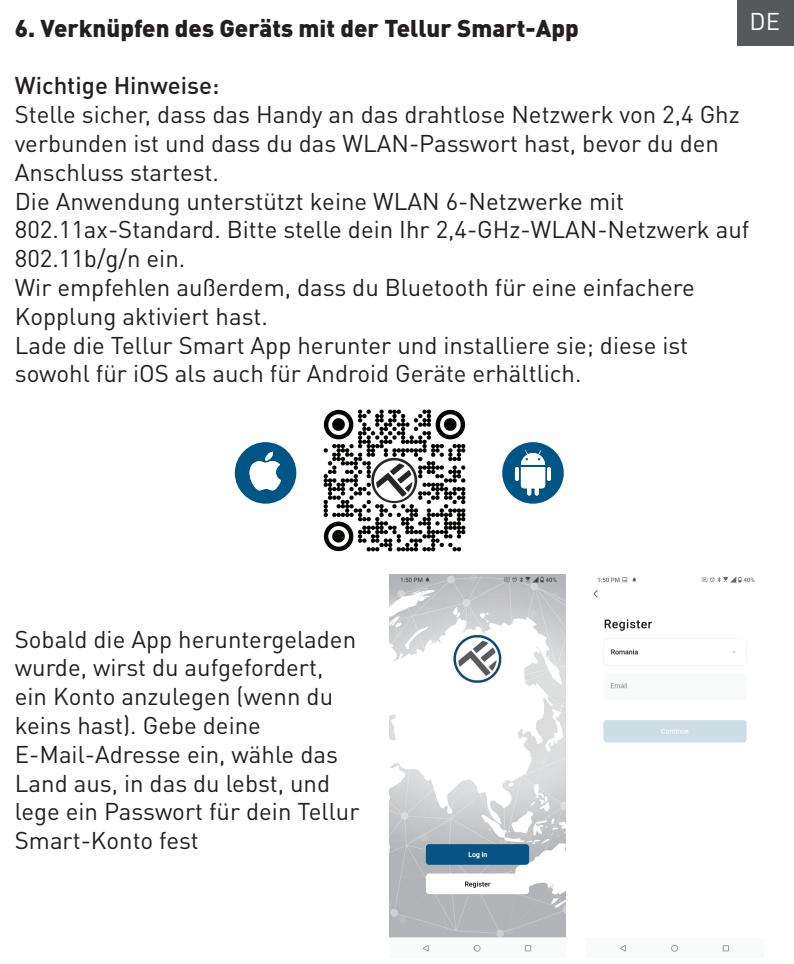
<style>
.page{position:relative;width:794px;height:964px;background:#fff}
.page>*{position:absolute;margin:0;border:0;box-sizing:border-box;transform-origin:0 0}
.t1{font:24px/28.8px "DIN Pro";color:#231f20}
.t2{font:900 24px "DIN Pro";color:#231f20}
.t3{font:500 24px "DIN Pro";color:#231f20}
.t4{font:24px "DIN Pro";color:#fff}
</style>
<div class="page">
<div style="left:737px;top:1px;width:57px;height:45px;background:#57585a"></div>
<img style="left:323px;top:409px;width:143px;height:143px">
<svg style="left:502px;top:442px;width:62px;height:62px"></svg>
<svg style="left:235px;top:442px;width:61px;height:62px"></svg>
<img style="left:593px;top:576px;width:162px;height:376px">
<img style="left:389px;top:575px;width:176px;height:377px">
<p class="t2" style="left:15px;top:12px;width:565px">6. Verknüpfen des Geräts mit der Tellur Smart-App</p>
<p class="t4" style="left:749px;top:5px;width:32px">DE</p>
<p class="t3" style="left:15px;top:69px;width:206px">Wichtige Hinweise:</p>
<p class="t1" style="left:15px;top:99px;width:736px">Stelle sicher, dass das Handy an das drahtlose Netzwerk von 2,4 Ghz verbunden ist und dass du das WLAN-Passwort hast, bevor du den Anschluss startest.<br>Die Anwendung unterstützt keine WLAN 6-Netzwerke mit 802.11ax-Standard. Bitte stelle dein Ihr 2,4-GHz-WLAN-Netzwerk auf 802.11b/g/n ein.<br>Wir empfehlen außerdem, dass du Bluetooth für eine einfachere Kopplung aktiviert hast.<br>Lade die Tellur Smart App herunter und installiere sie; diese ist sowohl für iOS als auch für Android Geräte erhältlich.</p>
<p class="t1" style="left:15px;top:623px;width:346px">Sobald die App heruntergeladen wurde, wirst du aufgefordert, ein Konto anzulegen (wenn du keins hast). Gebe deine<br>E-Mail-Adresse ein, wähle das<br>Land aus, in das du lebst, und lege ein Passwort für dein Tellur<br>Smart-Konto fest</p>
</div>
